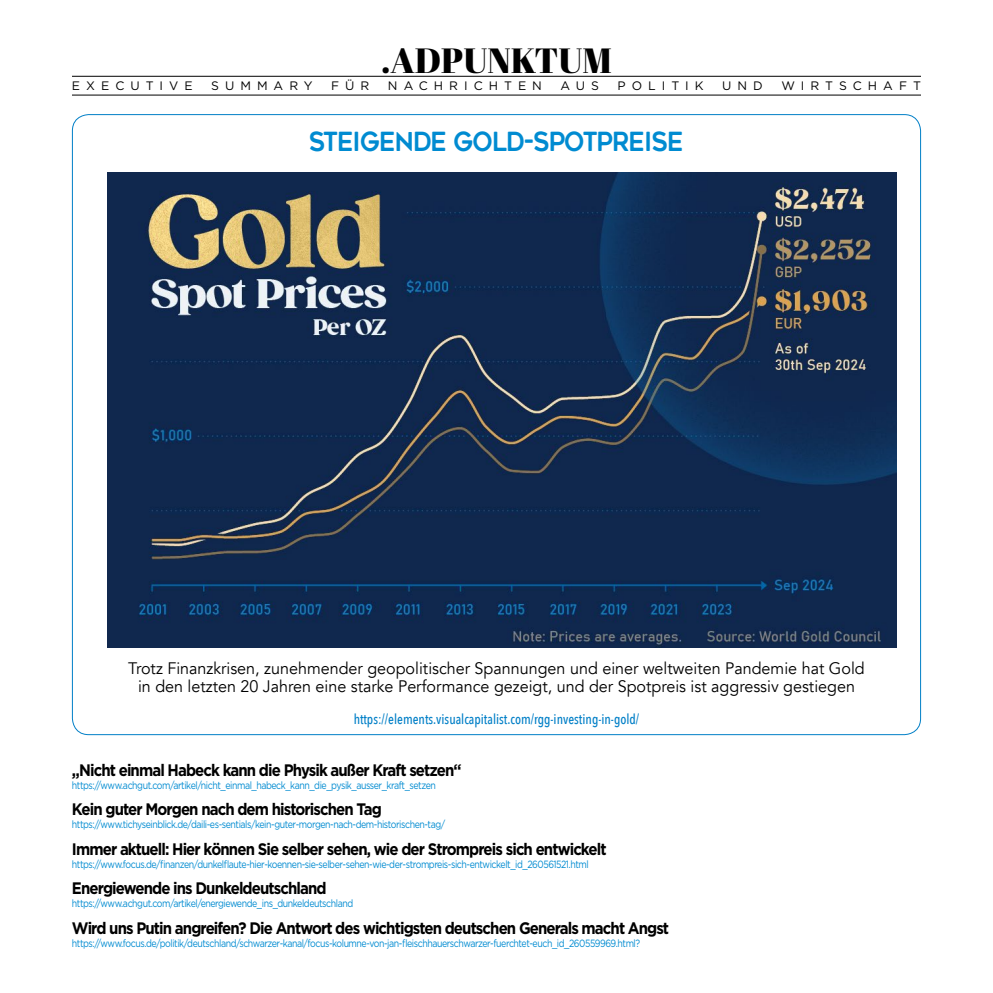
<style>
.page{position:relative;width:993px;height:993px;background:#fff}
.page>*{position:absolute;margin:0;border:0;box-sizing:border-box;transform-origin:0 0}
.t1{font:35px "Abril Fatface";color:#000}
.t2{font:26.25px "Geometos Rounded";letter-spacing:-.03em;color:#008bd1;scale:.91 1}
.t3{font:700 16.62px "Gotham";letter-spacing:-.06em;color:#000;scale:.9 1}
.t4{font:16.62px/17.5px "Avenir";color:#000;text-align:center}
.t5{font:500 14px "Avenir Next Condensed";color:#007fc7;scale:.95 1}
.t6{font:12.25px "Gotham";letter-spacing:.49em;color:#000}
.t7{font:10.5px "Gotham";letter-spacing:-.05em;color:#008bd1;scale:.84 1}
</style>
<div class="page">
<hr style="left:72px;top:76px;width:848px;height:1px;background:#000">
<hr style="left:72px;top:95px;width:848px;height:1px;background:#000">
<img style="left:108px;top:172px;width:788px;height:475px">
<h1 class="t1" style="left:381px;top:36px;width:232px">.ADPUNKTUM</h1>
<p class="t6" style="left:72px;top:79px;width:122px">EXECUTIVE</p>
<p class="t6" style="left:211px;top:79px;width:103px">SUMMARY</p>
<p class="t6" style="left:331px;top:79px;width:40px">FÜR</p>
<p class="t6" style="left:388px;top:79px;width:155px">NACHRICHTEN</p>
<p class="t6" style="left:560px;top:79px;width:40px">AUS</p>
<p class="t6" style="left:617px;top:79px;width:88px">POLITIK</p>
<p class="t6" style="left:722px;top:79px;width:42px">UND</p>
<p class="t6" style="left:781px;top:79px;width:141px">WIRTSCHAFT</p>
<h2 class="t2" style="left:309px;top:127px;width:413px">STEIGENDE GOLD-SPOTPREISE</h2>
<h3 class="t4" style="left:128px;top:659px;width:737px">Trotz Finanzkrisen, zunehmender geopolitischer Spannungen und einer weltweiten Pandemie hat Gold in den letzten 20 Jahren eine starke Performance gezeigt, und der Spotpreis ist aggressiv gestiegen</h3>
<h3 class="t5" style="left:353px;top:710px;width:302px">https://elements.visualcapitalist.com/rgg-investing-in-gold/</h3>
<h3 class="t3" style="left:72px;top:760px;width:434px">„Nicht einmal Habeck kann die Physik außer Kraft setzen“</h3>
<p class="t7" style="left:72px;top:779px;width:434px">https://www.achgut.com/artikel/nicht_einmal_habeck_kann_die_pysik_ausser_kraft_setzen</p>
<h3 class="t3" style="left:72px;top:799px;width:345px">Kein guter Morgen nach dem historischen Tag</h3>
<p class="t7" style="left:72px;top:818px;width:446px">https://www.tichyseinblick.de/daili-es-sentials/kein-guter-morgen-nach-dem-historischen-tag/</p>
<h3 class="t3" style="left:72px;top:838px;width:595px">Immer aktuell: Hier können Sie selber sehen, wie der Strompreis sich entwickelt</h3>
<p class="t7" style="left:72px;top:858px;width:616px">https://www.focus.de/finanzen/dunkelflaute-hier-koennen-sie-selber-sehen-wie-der-strompreis-sich-entwickelt_id_260561521.html</p>
<h3 class="t3" style="left:72px;top:878px;width:284px">Energiewende ins Dunkeldeutschland</h3>
<p class="t7" style="left:72px;top:897px;width:336px">https://www.achgut.com/artikel/energiewende_ins_dunkeldeutschland</p>
<h3 class="t3" style="left:72px;top:917px;width:664px">Wird uns Putin angreifen? Die Antwort des wichtigsten deutschen Generals macht Angst</h3>
<p class="t7" style="left:72px;top:936px;width:677px">https://www.focus.de/politik/deutschland/schwarzer-kanal/focus-kolumne-von-jan-fleischhauerschwarzer-fuerchtet-euch_id_260559969.html?</p>
</div>
